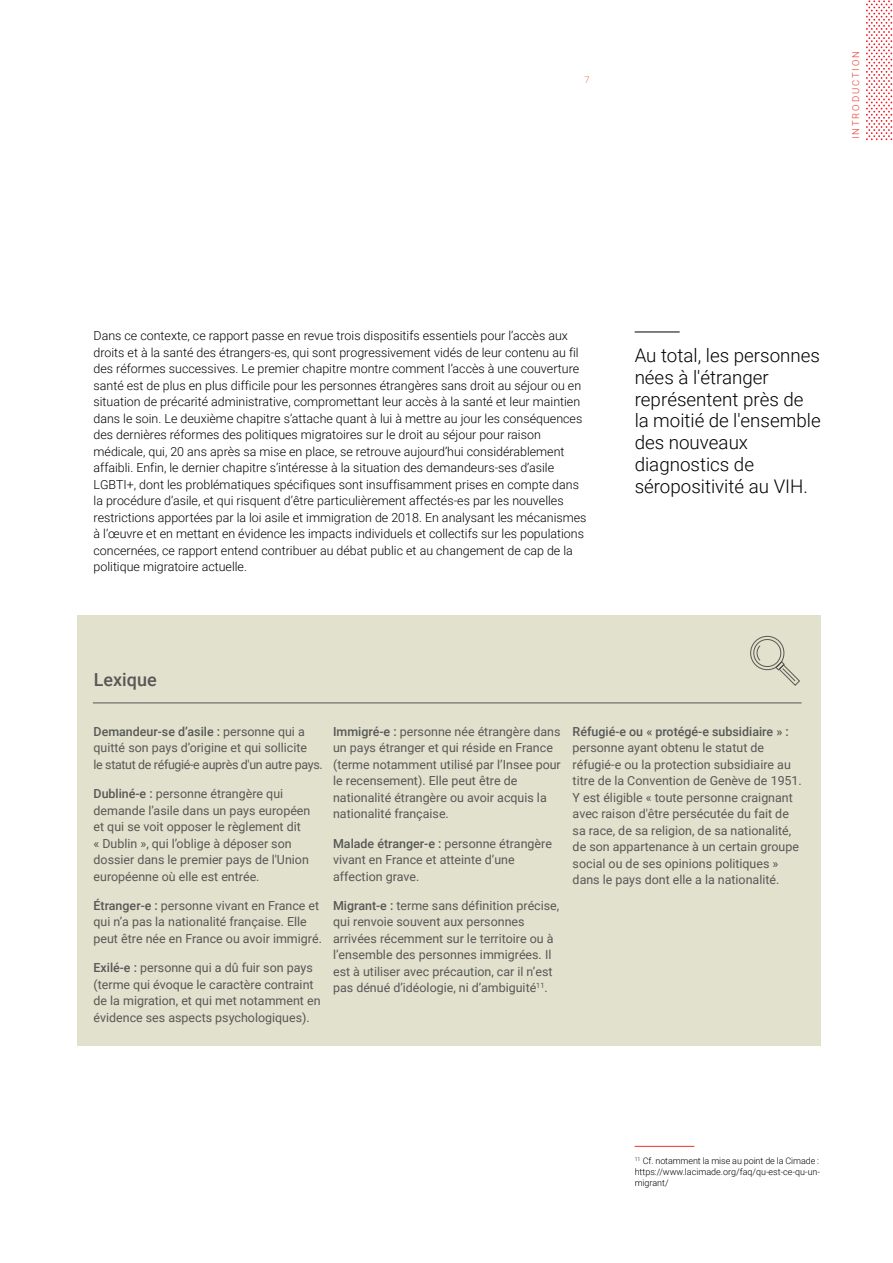
<style>
.page{position:relative;width:893px;height:1263px;background:#fff}
.page>*{position:absolute;margin:0;border:0;box-sizing:border-box;transform-origin:0 0}
.t1{font:300 18.75px/21.8px "Roboto";color:#000}
.t2{font:500 18px "Roboto";color:#575757}
.t3{font:12.45px/16.5px "Roboto";color:#575757}
.t4{font:300 12.45px/16.5px "Roboto";color:#000}
.t5{font:500 12.45px "Roboto";color:#575757}
.t6{font:300 9.45px "Roboto";letter-spacing:.205em;color:#ee3124}
.t7{font:300 9.45px "Roboto";color:#f47754}
.t8{font:300 9px/10.8px "Roboto";color:#000;text-align:justify}
.s1{font-weight:500}
</style>
<div class="page">
<hr style="left:635px;top:1146px;width:59px;height:1px;background:#ee3124">
<svg style="left:866px;top:0;width:27px;height:140px"></svg>
<div style="left:77px;top:615px;width:743px;height:431px;background:#e2e1cd"></div>
<hr style="left:93px;top:702px;width:708px;height:1px;background:#575757">
<svg style="left:750px;top:635px;width:50px;height:51px"></svg>
<hr style="left:635px;top:331px;width:45px;height:1px;background:#000">
<p class="t7" style="left:584px;top:73px;width:7px">7</p>
<p class="t6" style="left:849px;top:139px;width:90px;rotate:-90deg">INTRODUCTION</p>
<p class="t4" style="left:94px;top:327px;width:494px">Dans ce contexte, ce rapport passe en revue trois dispositifs essentiels pour l’accès aux droits et à la santé des étrangers-es, qui sont progressivement vidés de leur contenu au fil des réformes successives. Le premier chapitre montre comment l’accès à une couverture santé est de plus en plus difficile pour les personnes étrangères sans droit au séjour ou en situation de précarité administrative, compromettant leur accès à la santé et leur maintien dans le soin. Le deuxième chapitre s’attache quant à lui à mettre au jour les conséquences des dernières réformes des politiques migratoires sur le droit au séjour pour raison médicale, qui, 20 ans après sa mise en place, se retrouve aujourd’hui considérablement affaibli. Enfin, le dernier chapitre s’intéresse à la situation des demandeurs-ses d’asile LGBTI+, dont les problématiques spécifiques sont insuffisamment prises en compte dans la procédure d’asile, et qui risquent d’être particulièrement affectés-es par les nouvelles restrictions apportées par la loi asile et immigration de 2018. En analysant les mécanismes à l’œuvre et en mettant en évidence les impacts individuels et collectifs sur les populations concernées, ce rapport entend contribuer au débat public et au changement de cap de la politique migratoire actuelle.</p>
<h2 class="t2" style="left:94px;top:667px;width:64px">Lexique</h2>
<h1 class="t1" style="left:635px;top:344px;width:188px">Au total, les personnes nées à l'étranger représentent près de la moitié de l'ensemble des nouveaux diagnostics de séropositivité au VIH.</h1>
<p class="t3" style="left:94px;top:723px;width:231px"><span class="s1">Demandeur-se d’asile :</span> personne qui a quitté son pays d’origine et qui sollicite<br>le statut de réfugié-e auprès d'un autre pays.</p>
<p class="t3" style="left:94px;top:785px;width:218px"><span class="s1">Dubliné-e :</span> personne étrangère qui demande l’asile dans un pays européen et qui se voit opposer le règlement dit<br>« Dublin », qui l’oblige à déposer son dossier dans le premier pays de l'Union européenne où elle est entrée.</p>
<p class="t3" style="left:94px;top:897px;width:230px"><span class="s1">Étranger-e :</span> personne vivant en France et qui n’a pas la nationalité française. Elle peut être née en France ou avoir immigré.</p>
<p class="t3" style="left:94px;top:959px;width:229px"><span class="s1">Exilé-e :</span> personne qui a dû fuir son pays (terme qui évoque le caractère contraint de la migration, et qui met notamment en évidence ses aspects psychologiques).</p>
<p class="t3" style="left:333px;top:723px;width:229px"><span class="s1">Immigré-e :</span> personne née étrangère dans un pays étranger et qui réside en France (terme notamment utilisé par l’Insee pour le recensement). Elle peut être de nationalité étrangère ou avoir acquis la nationalité française.</p>
<p class="t3" style="left:333px;top:834px;width:220px"><span class="s1">Malade étranger-e :</span> personne étrangère vivant en France et atteinte d’une affection grave.</p>
<p class="t3" style="left:333px;top:897px;width:228px"><span class="s1">Migrant-e :</span> terme sans définition précise, qui renvoie souvent aux personnes arrivées récemment sur le territoire ou à l’ensemble des personnes immigrées. Il est à utiliser avec précaution, car il n’est pas dénué d’idéologie, ni d’ambiguité<sup>11</sup>.</p>
<p class="t5" style="left:573px;top:723px;width:218px">Réfugié-e ou « protégé-e subsidiaire » :</p>
<p class="t3" style="left:573px;top:739px;width:231px">personne ayant obtenu le statut de réfugié-e ou la protection subsidiaire au titre de la Convention de Genève de 1951.<br>Y est éligible « toute personne craignant avec raison d'être persécutée du fait de sa race, de sa religion, de sa nationalité, de son appartenance à un certain groupe social ou de ses opinions politiques » dans le pays dont elle a la nationalité.</p>
<p class="t8" style="left:635px;top:1155px;width:187px"><sup>11</sup> Cf. notamment la mise au point de la Cimade : https://www. lacimade. org/faq/qu-est-ce-qu-un&shy;migrant/</p>
</div>
